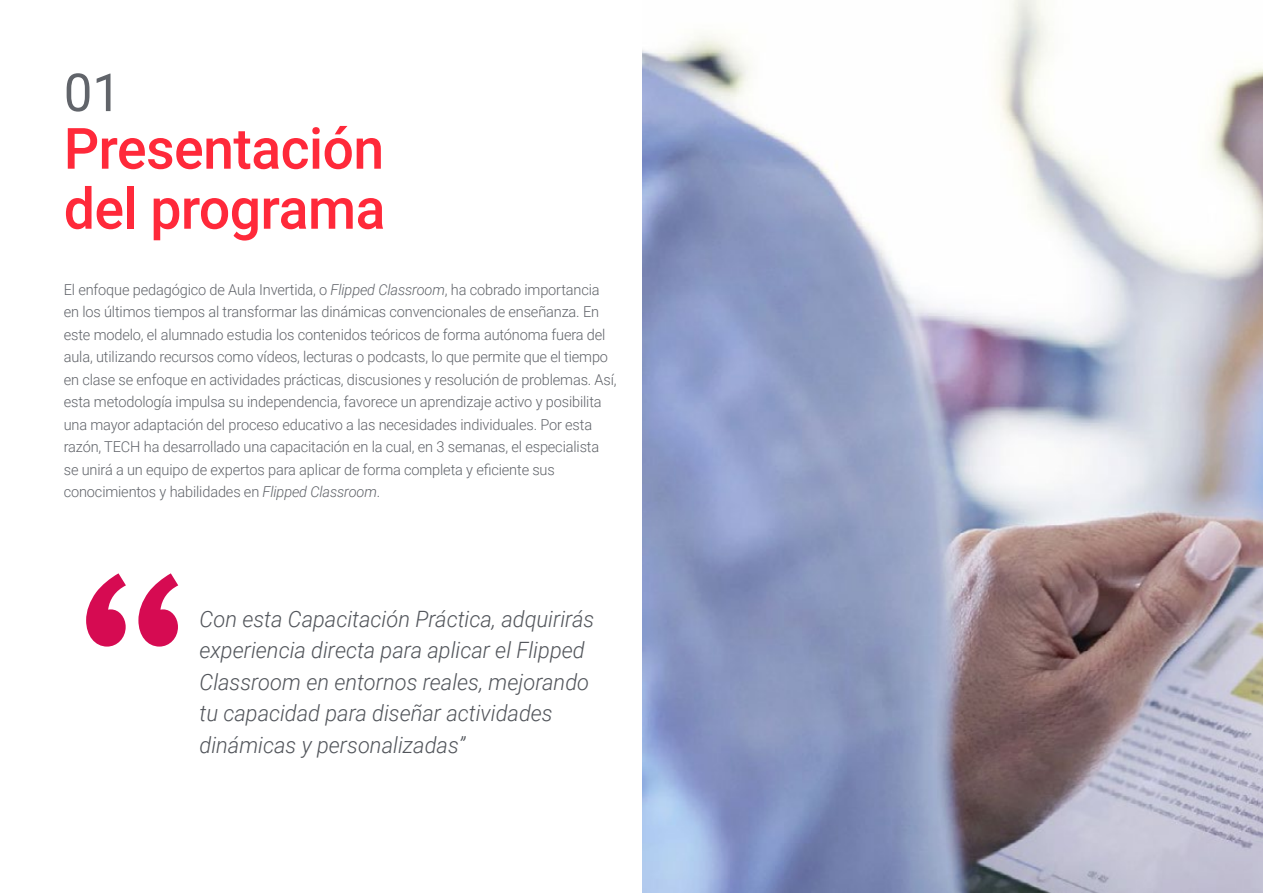
<style>
.page{position:relative;width:1263px;height:893px;background:#fff}
.page>*{position:absolute;margin:0;border:0;box-sizing:border-box;transform-origin:0 0}
.t1{font:500 57px/60px "Roboto";letter-spacing:-.01em;color:#ff293a}
.t2{font:52.5px "Roboto";color:#61646a}
.t3{font:italic 300 22.5px/31.5px "Roboto";color:#52555b}
.t4{font:300 15px/22.5px "Roboto";letter-spacing:-.01em;color:#61646a}
.s1{font-style:italic}
</style>
<div class="page">
<svg style="left:86px;top:573px;width:92px;height:74px"></svg>
<img style="left:642px;top:0;width:621px;height:893px">
<h2 class="t2" style="left:64px;top:56px;width:59px">01</h2>
<h1 class="t1" style="left:64px;top:116px;width:323px">Presentación del programa</h1>
<p class="t4" style="left:64px;top:277px;width:554px">El enfoque pedagógico de Aula Invertida, o <span class="s1">Flipped Classroom</span>, ha cobrado importancia en los últimos tiempos al transformar las dinámicas convencionales de enseñanza. En este modelo, el alumnado estudia los contenidos teóricos de forma autónoma fuera del aula, utilizando recursos como vídeos, lecturas o podcasts, lo que permite que el tiempo en clase se enfoque en actividades prácticas, discusiones y resolución de problemas. Así, esta metodología impulsa su independencia, favorece un aprendizaje activo y posibilita una mayor adaptación del proceso educativo a las necesidades individuales. Por esta razón, TECH ha desarrollado una capacitación en la cual, en 3 semanas, el especialista se unirá a un equipo de expertos para aplicar de forma completa y eficiente sus conocimientos y habilidades en <span class="s1">Flipped Classroom</span>.</p>
<h3 class="t3" style="left:199px;top:602px;width:396px">Con esta Capacitación Práctica, adquirirás experiencia directa para aplicar el Flipped Classroom en entornos reales, mejorando tu capacidad para diseñar actividades dinámicas y personalizadas”</h3>
</div>
